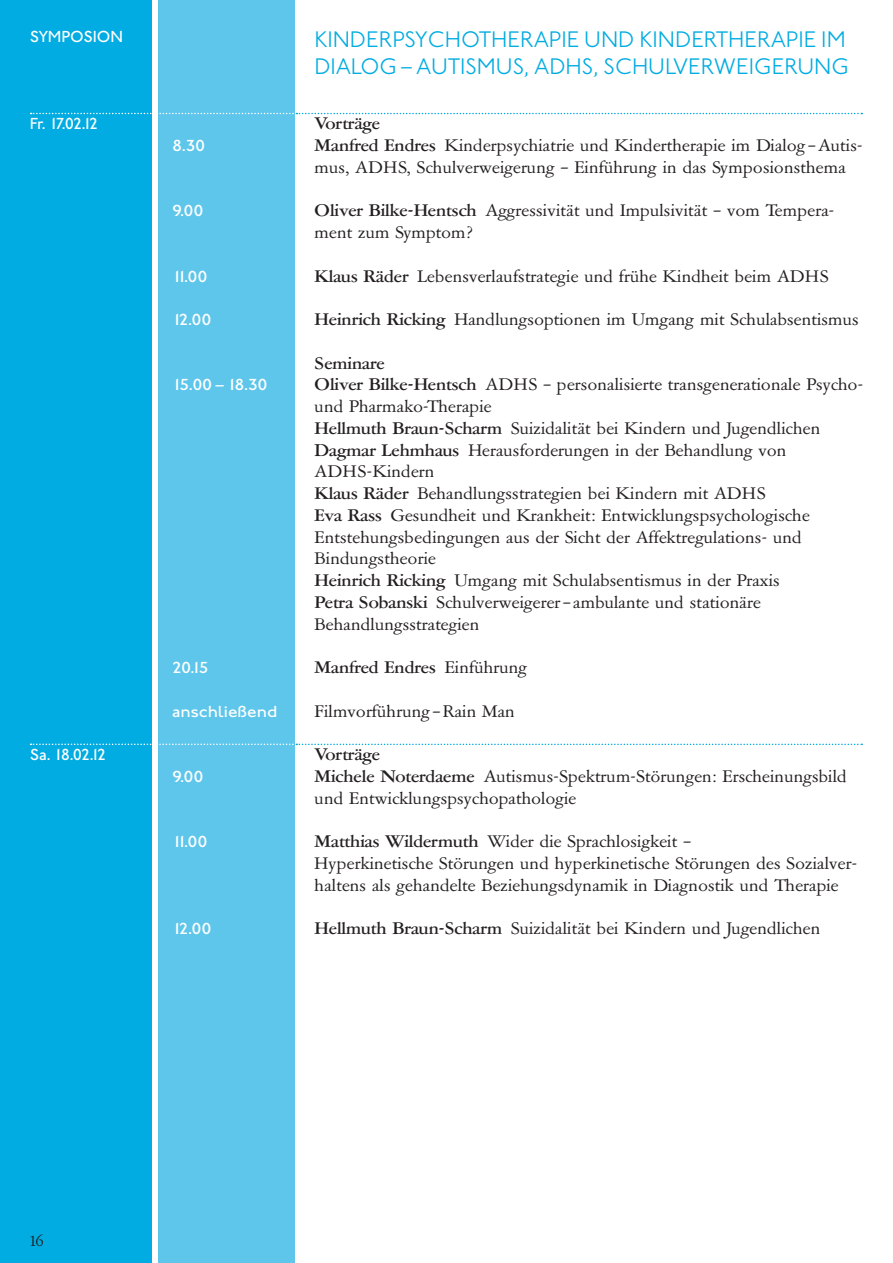
<style>
.page{position:relative;width:893px;height:1263px;background:#fff}
.page>*{position:absolute;margin:0;border:0;box-sizing:border-box;transform-origin:0 0}
.t1{font:300 23.25px/27px "Johnston ITC";color:#00ace1}
.t2{font:16.5px/21.8px "Garamont Amsterdam BQ";color:#231f20;scale:1.09 1}
.t3{font:500 16.5px "Johnston ITC";letter-spacing:-.015em;color:#fff;scale:1.09 1}
.t4{font:500 16.5px "Garamont Amsterdam BQ";color:#231f20;scale:1.09 1}
.t5{font:500 16.5px "Johnston ITC";letter-spacing:-.015em;color:#fff}
.t6{font:16.5px "Garamont Amsterdam BQ";color:#231f20}
.s1{font-weight:500}
.s2{font-weight:400}
</style>
<div class="page">
<div style="left:0;top:0;width:152px;height:1263px;background:#00ace1"></div>
<div style="left:158px;top:0;width:136px;height:1263px;background:#5ec6eb"></div>
<svg style="left:31px;top:113px;width:831px;height:1px"></svg>
<svg style="left:31px;top:743px;width:831px;height:2px"></svg>
<p class="t5" style="left:30px;top:27px;width:95px">SYMPOSION</p>
<p class="t5" style="left:30px;top:114px;width:70px">Fr. 17.02.12</p>
<p class="t5" style="left:30px;top:745px;width:78px">Sa. 18.02.12</p>
<h1 class="t1" style="left:314px;top:26px;width:536px">KINDERPSYCHOTHERAPIE UND KINDERTHERAPIE IM<br>DIALOG–AUTISMUS, ADHS, SCHULVERWEIGERUNG</h1>
<p class="t4" style="left:315px;top:114px;width:62px">Vorträge</p>
<p class="t3" style="left:172px;top:136px;width:32px">8.30</p>
<p class="t2" style="left:315px;top:135px;width:504px"><span class="s1">Manfred Endres</span> Kinderpsychiatrie und Kindertherapie im Dialog –Autis&shy;mus, ADHS, Schulverweigerung – Einführung in das Symposionsthema</p>
<p class="t3" style="left:172px;top:201px;width:30px">9.00</p>
<p class="t2" style="left:315px;top:200px;width:478px"><span class="s1">Oliver Bilke-Hentsch</span> Aggressivität und Impulsivität – vom Tempera&shy;ment zum Symptom?</p>
<p class="t3" style="left:172px;top:266px;width:34px">11.00</p>
<p class="t2" style="left:315px;top:265px;width:473px"><span class="s1">Klaus Räder</span> Lebensverlaufstrategie und frühe Kindheit beim ADHS</p>
<p class="t3" style="left:172px;top:310px;width:38px">12.00</p>
<p class="t2" style="left:315px;top:309px;width:501px"><span class="s1">Heinrich Ricking</span> Handlungsoptionen im Umgang mit Schulabsentismus</p>
<p class="t4" style="left:315px;top:353px;width:66px">Seminare</p>
<p class="t3" style="left:172px;top:375px;width:89px">15.00–18.30</p>
<p class="t2" style="left:315px;top:374px;width:505px"><span class="s1">Oliver Bilke-Hentsch</span> ADHS – personalisierte transgenerationale Psycho&shy;und Pharmako-Therapie<br><span class="s1">Hellmuth Braun-Scharm</span> Suizidalität bei Kindern und Jugendlichen <span class="s1">Dagmar Lehmhaus</span> Herausforderungen in der Behandlung von ADHS-Kindern<br><span class="s1">Klaus Räder</span> Behandlungsstrategien bei Kindern mit ADHS<br><span class="s1">Eva Rass</span> Gesundheit und Krankheit: Entwicklungspsychologische Entstehungsbedingungen aus der Sicht der Affektregulations- und Bindungstheorie<br><span class="s1">Heinrich Ricking</span> Umgang mit Schulabsentismus in der Praxis<br><span class="s1">Petra Sobanski</span> Schulverweigerer – ambulante und stationäre Behandlungsstrategien</p>
<p class="t3" style="left:172px;top:658px;width:35px">20.15</p>
<p class="t4" style="left:315px;top:658px;width:196px">Manfred Endres <span class="s2">Einführung</span></p>
<p class="t3" style="left:172px;top:701px;width:98px">anschließend</p>
<p class="t2" style="left:315px;top:700px;width:185px">Filmvorführung –Rain Man</p>
<p class="t4" style="left:315px;top:745px;width:62px">Vorträge</p>
<p class="t3" style="left:172px;top:766px;width:30px">9.00</p>
<p class="t2" style="left:315px;top:766px;width:490px"><span class="s1">Michele Noterdaeme</span> Autismus-Spektrum-Störungen: Erscheinungsbild und Entwicklungspsychopathologie</p>
<p class="t3" style="left:172px;top:832px;width:34px">11.00</p>
<p class="t2" style="left:315px;top:831px;width:499px"><span class="s1">Matthias Wildermuth</span> Wider die Sprachlosigkeit –<br>Hyperkinetische Störungen und hyperkinetische Störungen des Sozialver&shy;haltens als gehandelte Beziehungsdynamik in Diagnostik und Therapie</p>
<p class="t3" style="left:172px;top:919px;width:38px">12.00</p>
<p class="t2" style="left:315px;top:918px;width:465px"><span class="s1">Hellmuth Braun-Scharm</span> Suizidalität bei Kindern und Jugendlichen</p>
<p class="t6" style="left:29px;top:1230px;width:16px">16</p>
</div>
